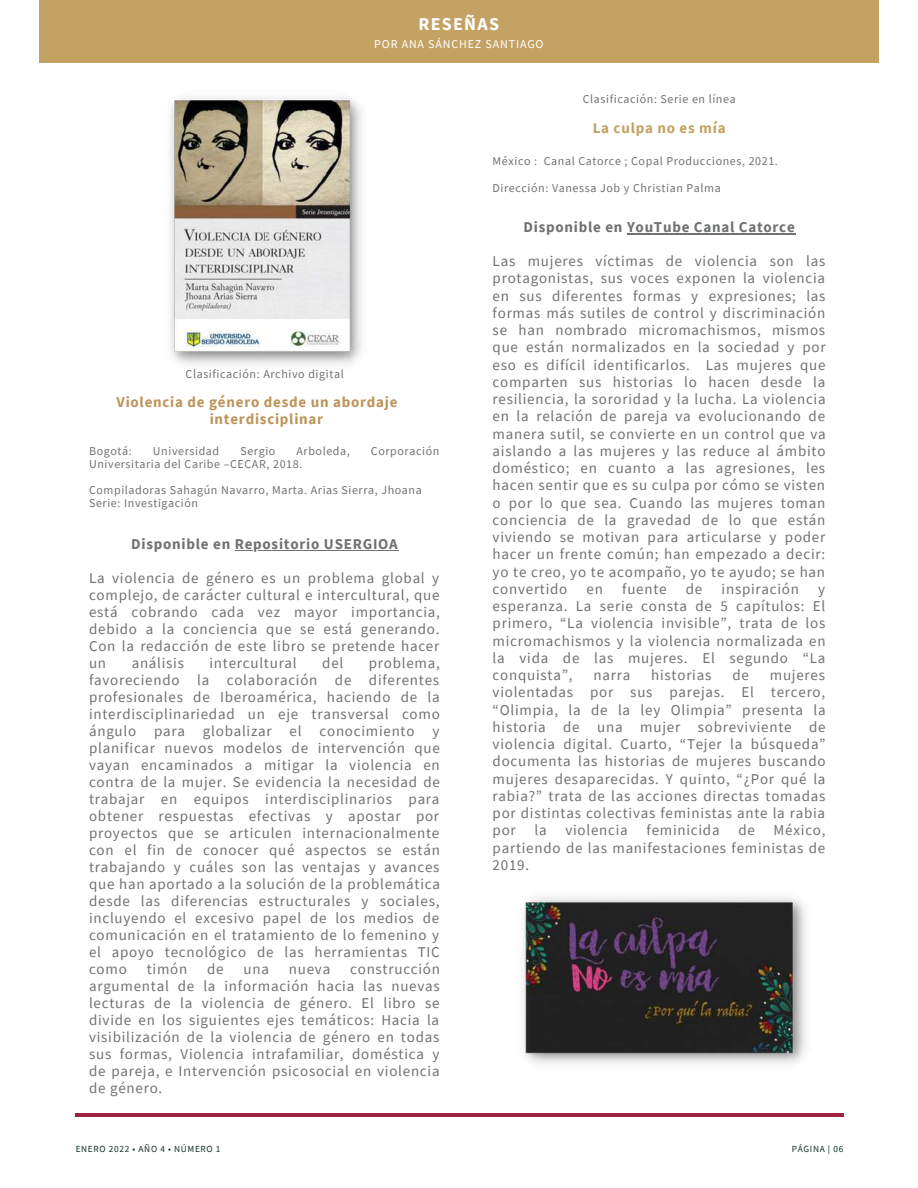
<style>
.page{position:relative;width:918px;height:1188px;background:#fff}
.page>*{position:absolute;margin:0;border:0;box-sizing:border-box;transform-origin:0 0}
.t1{font:700 18px "Source Sans Pro";letter-spacing:.07em;color:#fff}
.t2{font:15px/17.2px "Source Sans Pro";letter-spacing:.05em;color:#6f7271;text-align:justify}
.t3{font:700 15px "Source Sans Pro";letter-spacing:.05em;color:#6f7271}
.t4{font:700 15px/17px "Source Sans Pro";letter-spacing:.05em;color:#bc955c}
.t5{font:700 15px "Source Sans Pro";letter-spacing:.05em;color:#c4a264}
.t6{font:12px/26px "Source Sans Pro";letter-spacing:.05em;color:#6f7271}
.t7{font:12px "Source Sans Pro";letter-spacing:.07em;color:#fff}
.t8{font:9.3px "Source Sans Pro";letter-spacing:.07em;color:#10312b}
</style>
<div class="page">
<div style="left:39px;top:0;width:839px;height:63px;background:#c4a264"></div>
<hr style="left:75px;top:1113px;width:769px;height:4px;background:#9f2241">
<img style="left:169px;top:97px;width:192px;height:268px">
<img style="left:523px;top:897px;width:283px;height:168px">
<hr style="left:627px;top:233px;width:169px;height:2px;background:#6f7271">
<hr style="left:235px;top:550px;width:164px;height:1px;background:#6f7271">
<p class="t1" style="left:418px;top:12px;width:82px">RESEÑAS</p>
<p class="t7" style="left:374px;top:36px;width:171px">POR ANA SÁNCHEZ SANTIAGO</p>
<p class="t6" style="left:186px;top:361px;width:160px">Clasificación: Archivo digital</p>
<p class="t4" style="left:210px;top:393px;width:189px;text-indent:-93px">Violencia de género desde un abordaje interdisciplinar</p>
<p class="t6" style="left:89px;top:438px;width:44px">Bogotá:</p>
<p class="t6" style="left:153px;top:438px;width:68px">Universidad</p>
<p class="t6" style="left:240px;top:438px;width:37px">Sergio</p>
<p class="t6" style="left:297px;top:438px;width:55px">Arboleda,</p>
<p class="t6" style="left:371px;top:438px;width:70px">Corporación</p>
<p class="t6" style="left:89px;top:451px;width:334px">Universitaria del Caribe –CECAR, 2018.<br>Compiladoras Sahagún Navarro, Marta. Arias Sierra, Jhoana</p>
<p class="t6" style="left:89px;top:490px;width:111px">Serie: Investigación</p>
<p class="t3" style="left:131px;top:534px;width:268px">Disponible en Repositorio USERGIOA</p>
<p class="t2" style="left:89px;top:569px;width:352px">La violencia de género es un problema global y complejo, de carácter cultural e intercultural, que está cobrando cada vez mayor importancia, debido a la conciencia que se está generando.<br>Con la redacción de este libro se pretende hacer un</p>
<p class="t2" style="left:132px;top:654px;width:54px">análisis</p>
<p class="t2" style="left:210px;top:654px;width:89px">intercultural</p>
<p class="t2" style="left:322px;top:654px;width:23px">del</p>
<p class="t2" style="left:89px;top:654px;width:352px;text-indent:280px">problema, favoreciendo la colaboración de diferentes profesionales de Iberoamérica, haciendo de la interdisciplinariedad un eje transversal como ángulo para globalizar el conocimiento y planificar nuevos modelos de intervención que vayan encaminados a mitigar la violencia en contra de la mujer. Se evidencia la necesidad de trabajar en equipos interdisciplinarios para obtener respuestas efectivas y apostar por proyectos que se articulen internacionalmente con el fin de conocer qué aspectos se están trabajando y cuáles son las ventajas y avances que han aportado a la solución de la problemática desde las diferencias estructurales y sociales, incluyendo el excesivo papel de los medios de comunicación en el tratamiento de lo femenino y el apoyo tecnológico de las herramientas TIC como</p>
<p class="t2" style="left:89px;top:960px;width:352px;text-indent:261px">construcción argumental de la información hacia las nuevas lecturas de la violencia de género. El libro se divide en los siguientes ejes temáticos: Hacia la visibilización de la violencia de género en todas sus formas, Violencia intrafamiliar, doméstica y de pareja, e Intervención psicosocial en violencia de género.</p>
<p class="t2" style="left:147px;top:960px;width:42px">timón</p>
<p class="t2" style="left:207px;top:960px;width:18px">de</p>
<p class="t2" style="left:244px;top:960px;width:27px">una</p>
<p class="t2" style="left:289px;top:960px;width:43px">nueva</p>
<p class="t6" style="left:583px;top:86px;width:154px">Clasificación: Serie en línea</p>
<p class="t5" style="left:593px;top:119px;width:134px">La culpa no es mía</p>
<p class="t6" style="left:493px;top:148px;width:287px">México : Canal Catorce ; Copal Producciones, 2021.</p>
<p class="t6" style="left:493px;top:175px;width:230px">Dirección: Vanessa Job y Christian Palma</p>
<p class="t3" style="left:524px;top:217px;width:273px">Disponible en YouTube Canal Catorce</p>
<p class="t2" style="left:493px;top:252px;width:335px">Las mujeres víctimas de violencia son las protagonistas, sus voces exponen la violencia en sus diferentes formas y expresiones; las formas más sutiles de control y discriminación se han nombrado micromachismos, mismos que están normalizados en la sociedad y por eso es difícil identificarlos. Las mujeres que comparten sus historias lo hacen desde la resiliencia, la sororidad y la lucha. La violencia en la relación de pareja va evolucionando de manera sutil, se convierte en un control que va aislando a las mujeres y las reduce al ámbito doméstico; en cuanto a las agresiones, les hacen sentir que es su culpa por cómo se visten o por lo que sea. Cuando las mujeres toman conciencia de la gravedad de lo que están viviendo se motivan para articularse y poder hacer un frente común; han empezado a decir: yo te creo, yo te acompaño, yo te ayudo; se han convertido</p>
<p class="t2" style="left:587px;top:580px;width:18px">en</p>
<p class="t2" style="left:622px;top:580px;width:46px">fuente</p>
<p class="t2" style="left:686px;top:580px;width:18px">de</p>
<p class="t2" style="left:722px;top:580px;width:79px">inspiración</p>
<p class="t2" style="left:493px;top:580px;width:334px;text-indent:325px">y esperanza. La serie consta de 5 capítulos: El primero, “La violencia invisible”, trata de los micromachismos y la violencia normalizada en la vida de las mujeres. El segundo “La conquista”,</p>
<p class="t2" style="left:594px;top:666px;width:38px">narra</p>
<p class="t2" style="left:651px;top:666px;width:62px">historias</p>
<p class="t2" style="left:732px;top:666px;width:18px">de</p>
<p class="t2" style="left:493px;top:666px;width:335px;text-indent:277px">mujeres violentadas por sus parejas. El tercero, “Olimpia, la de la ley Olimpia” presenta la historia de una mujer sobreviviente de violencia digital. Cuarto, “Tejer la búsqueda” documenta las historias de mujeres buscando mujeres desaparecidas. Y quinto, “¿Por qué la rabia?” trata de las acciones directas tomadas por distintas colectivas feministas ante la rabia por</p>
<p class="t2" style="left:493px;top:821px;width:334px;text-indent:281px">México, partiendo de las manifestaciones feministas de 2019.</p>
<p class="t2" style="left:535px;top:821px;width:14px">la</p>
<p class="t2" style="left:565px;top:821px;width:191px">violencia feminicida de</p>
<p class="t8" style="left:76px;top:1143px;width:146px">ENERO 2022 • AÑO 4 • NÚMERO 1</p>
<p class="t8" style="left:792px;top:1143px;width:53px">PÁGINA | 06</p>
</div>
